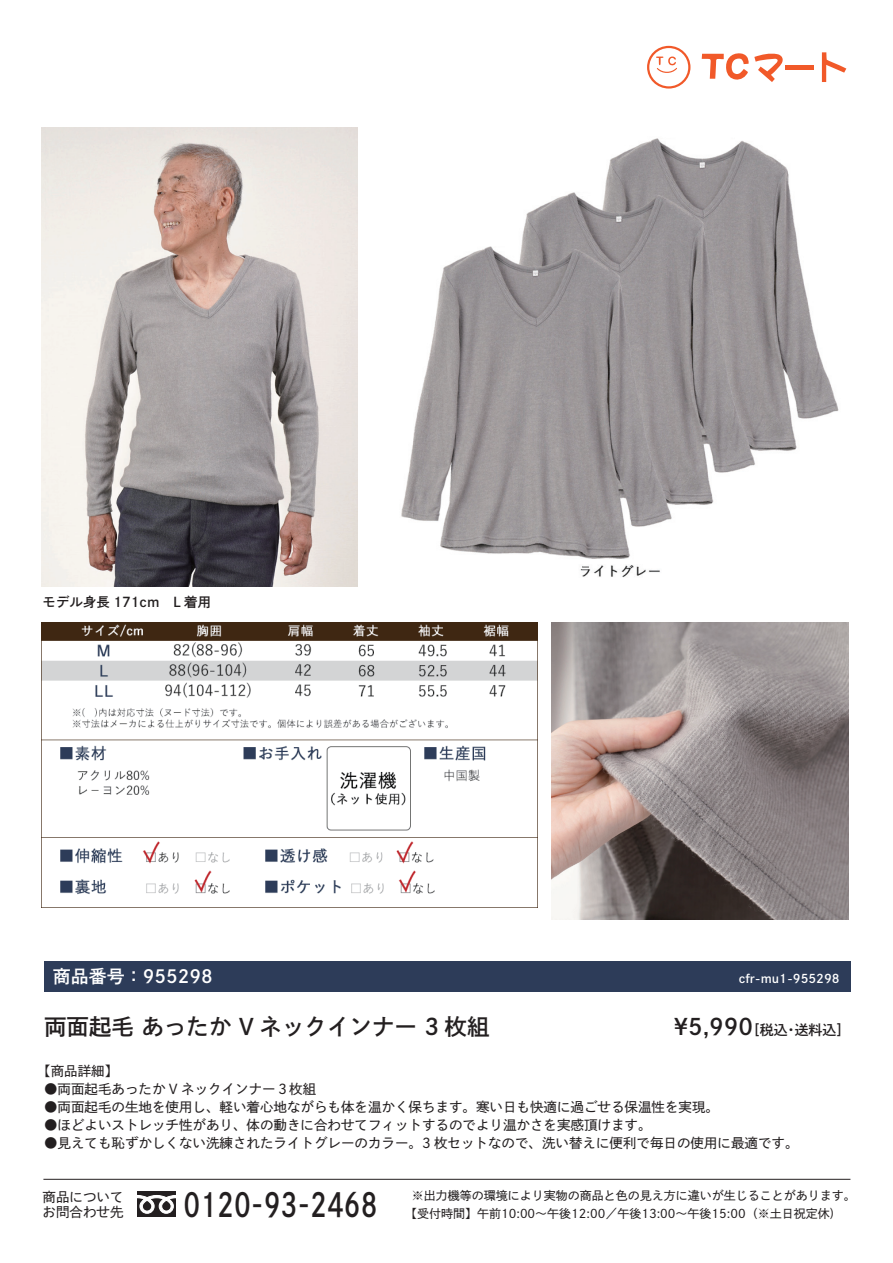
<style>
.page{position:relative;width:893px;height:1263px;background:#fff}
.page>*{position:absolute;margin:0;border:0;box-sizing:border-box;transform-origin:0 0}
.t1{font:32.55px "DNP Shuei Go Kin Std B";color:#231f20;scale:.8 1}
.t2{font:22.5px "DNP Shuei Go Kin Std B";color:#231f20}
.t3{font:18px "DNP Shuei Go Kin Std B";color:#fff}
.t4{font:13.95px "DNP Shuei Go Kin Std B";color:#231f20}
.t5{font:13.5px/15px "DNP Shuei Go Kin Std M";color:#231f20}
.t6{font:13.5px "DNP Shuei Go Kin Std B";color:#231f20}
.t7{font:12px "DNP Shuei Go Kin Std M";color:#231f20}
.t8{font:12px "DNP Shuei Go Kin Std B";color:#fff}
.s1{font-size:22.5px}
</style>
<div class="page">
<img style="left:401px;top:138px;width:438px;height:440px">
<img style="left:552px;top:623px;width:296px;height:296px">
<img style="left:42px;top:623px;width:495px;height:272px">
<img style="left:41px;top:128px;width:317px;height:458px">
<div style="left:44px;top:961px;width:806px;height:31px;background:#2d3c59"></div>
<div style="left:137px;top:1191px;width:39px;height:26px;background:#231f20"></div>
<svg style="left:137px;top:1195px;width:39px;height:19px"></svg>
<hr style="left:43px;top:1179px;width:807px;height:1px;background:#231f20">
<svg style="left:822px;top:52px;width:24px;height:30px"></svg>
<svg style="left:702px;top:53px;width:81px;height:29px"></svg>
<div style="left:785px;top:65px;width:28px;height:5px;background:#f15929"></div>
<svg style="left:647px;top:46px;width:43px;height:43px"></svg>
<div style="left:649px;top:48px;width:39px;height:38px;background:#fff;border-radius:50%"></div>
<svg style="left:656px;top:56px;width:21px;height:17px"></svg>
<p class="t6" style="left:43px;top:592px;width:170px">モデル身長 171cm　L 着用</p>
<h3 class="t3" style="left:53px;top:964px;width:161px">商品番号：955298</h3>
<p class="t8" style="left:739px;top:970px;width:102px">cfr-mu1-955298</p>
<h2 class="t2" style="left:44px;top:1011px;width:447px">両面起毛 あったか V ネックインナー 3 枚組</h2>
<p class="t4" style="left:674px;top:1020px;width:178px"><span class="s1">¥5,990</span>［税込・送料込］</p>
<p class="t5" style="left:37px;top:1064px;width:82px">【商品詳細】</p>
<p class="t5" style="left:44px;top:1082px;width:274px">●両面起毛あったか V ネックインナー３枚組</p>
<p class="t5" style="left:44px;top:1100px;width:677px">●両面起毛の生地を使用し、軽い着心地ながらも体を温かく保ちます。寒い日も快適に過ごせる保温性を実現。</p>
<p class="t5" style="left:44px;top:1118px;width:609px">●ほどよいストレッチ性があり、体の動きに合わせてフィットするのでより温かさを実感頂けます。</p>
<p class="t5" style="left:44px;top:1136px;width:756px">●見えても恥ずかしくない洗練されたライトグレーのカラー。3 枚セットなので、洗い替えに便利で毎日の使用に最適です。</p>
<p class="t5" style="left:43px;top:1189px;width:82px">商品についてお問合わせ先</p>
<h1 class="t1" style="left:184px;top:1182px;width:244px">0120-93-2468</h1>
<p class="t7" style="left:412px;top:1188px;width:445px">※出力機等の環境により実物の商品と色の見え方に違いが生じることがあります。</p>
<p class="t7" style="left:411px;top:1205px;width:436px">【受付時間】午前10:00～午後12:00／午後13:00～午後15:00（※土日祝定休)　</p>
</div>
